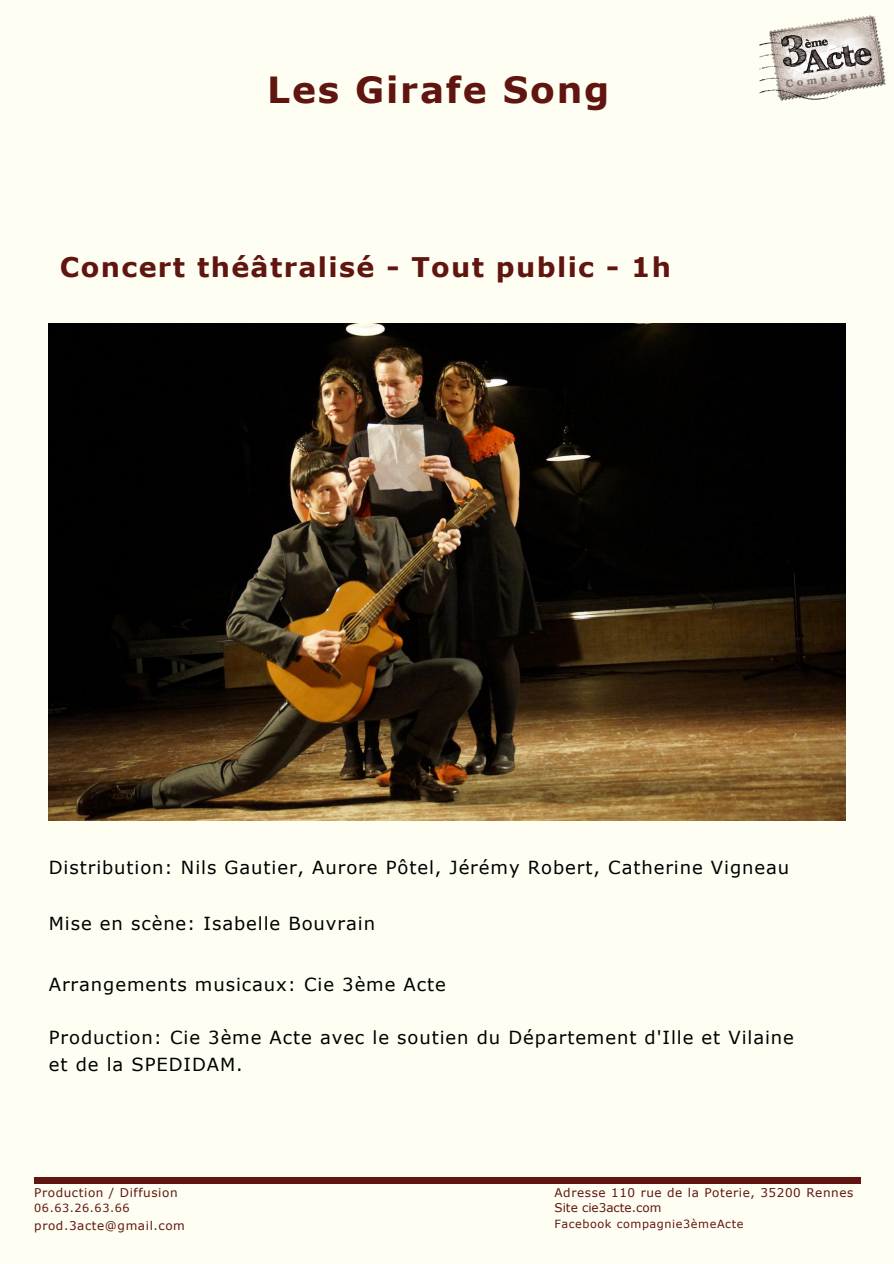
<style>
.page{position:relative;width:894px;height:1264px;background:#fff}
.page>*{position:absolute;margin:0;border:0;box-sizing:border-box;transform-origin:0 0}
.t1{font:700 36px "Verdana";letter-spacing:.05em;color:#611510}
.t2{font:700 27px "Verdana";letter-spacing:.05em;color:#611510}
.t3{font:18px/27px "Verdana";letter-spacing:.05em;color:#000}
.t4{font:12px/15.8px "Verdana";letter-spacing:.05em;color:#611510}
.t5{font:11.25px "Verdana";letter-spacing:.05em;color:#611510}
</style>
<div class="page">
<div style="left:0;top:0;width:893px;height:1263px;background:#fefff2"></div>
<img style="left:759px;top:15px;width:127px;height:86px">
<div style="left:34px;top:1177px;width:826px;height:6px;background:#611510"></div>
<img style="left:49px;top:323px;width:796px;height:497px">
<h1 class="t1" style="left:267px;top:67px;width:343px">Les Girafe Song</h1>
<h2 class="t2" style="left:60px;top:250px;width:612px">Concert théâtralisé - Tout public - 1h</h2>
<p class="t3" style="left:49px;top:853px;width:741px">Distribution: Nils Gautier, Aurore Pôtel, Jérémy Robert, Catherine Vigneau</p>
<p class="t3" style="left:49px;top:909px;width:327px">Mise en scène: Isabelle Bouvrain</p>
<p class="t3" style="left:49px;top:970px;width:398px">Arrangements musicaux: Cie 3ème Acte</p>
<p class="t3" style="left:49px;top:1023px;width:746px">Production: Cie 3ème Acte avec le soutien du Département d'Ille et Vilaine et de la SPEDIDAM.</p>
<p class="t4" style="left:34px;top:1183px;width:145px">Production / Diffusion</p>
<p class="t5" style="left:34px;top:1201px;width:97px">06.63.26.63.66</p>
<p class="t4" style="left:34px;top:1217px;width:152px">prod.3acte@gmail.com</p>
<p class="t4" style="left:554px;top:1183px;width:300px">Adresse 110 rue de la Poterie, 35200 Rennes<br>Site cie3acte.com</p>
<p class="t5" style="left:554px;top:1216px;width:190px">Facebook compagnie3èmeActe</p>
</div>
